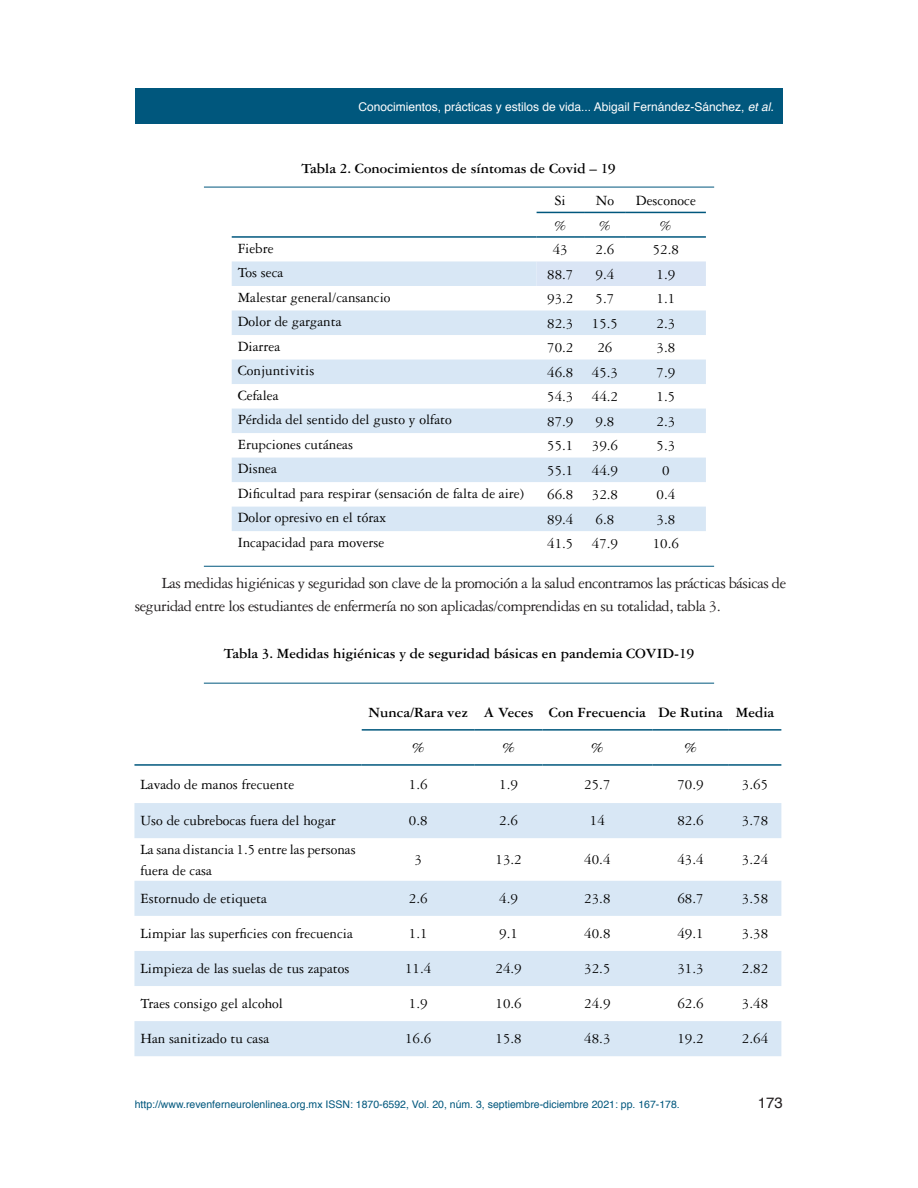
<style>
.page{position:relative;width:918px;height:1188px;background:#fff}
.page>*{position:absolute;margin:0;border:0;box-sizing:border-box;transform-origin:0 0}
.CUERPO_DE_TEXTO{font:16.5px/22.5px "Garamond 3 LT Std";letter-spacing:-.03em;color:#231f20}
.AUTORES{font:15px/21px "Garamond 3 LT Std";color:#000}
.AUTORES-2{font:700 15px "Garamond 3 LT Std";color:#000}
.AUTORES-3{font:italic 700 15px "Garamond 3 LT Std";color:#000}
.t1{font:15px "Helvetica";color:#231f20}
.t2{font:12px "Helvetica";color:#fff}
.t3{font:10.5px "Helvetica";color:#00577d}
.s1{font-style:italic}
</style>
<div class="page">
<div style="left:135px;top:89px;width:648px;height:35px;background:#00577d"></div>
<svg style="left:232px;top:261px;width:474px;height:270px;fill:#d8e7f5"></svg>
<div style="left:537px;top:261px;width:169px;height:25px;background:#dae5f5"></div>
<hr style="left:537px;top:212px;width:47px;height:1px;background:#00577d">
<hr style="left:584px;top:212px;width:42px;height:1px;background:#00577d">
<hr style="left:626px;top:212px;width:80px;height:1px;background:#00577d">
<hr style="left:584px;top:236px;width:42px;height:2px;background:#00577d">
<hr style="left:626px;top:236px;width:80px;height:2px;background:#00577d">
<hr style="left:232px;top:236px;width:305px;height:2px;background:#00577d">
<hr style="left:537px;top:236px;width:47px;height:2px;background:#00577d">
<svg style="left:134px;top:803px;width:647px;height:253px;fill:#d8e7f5"></svg>
<hr style="left:362px;top:729px;width:113px;height:2px;background:#00577d">
<hr style="left:475px;top:729px;width:68px;height:2px;background:#00577d">
<hr style="left:543px;top:729px;width:109px;height:2px;background:#00577d">
<hr style="left:652px;top:729px;width:77px;height:2px;background:#00577d">
<hr style="left:729px;top:729px;width:52px;height:2px;background:#00577d">
<hr style="left:134px;top:764px;width:228px;height:2px;background:#00577d">
<hr style="left:362px;top:764px;width:113px;height:2px;background:#00577d">
<hr style="left:475px;top:764px;width:68px;height:2px;background:#00577d">
<hr style="left:543px;top:764px;width:109px;height:2px;background:#00577d">
<hr style="left:652px;top:764px;width:77px;height:2px;background:#00577d">
<hr style="left:729px;top:764px;width:52px;height:2px;background:#00577d">
<hr style="left:204px;top:187px;width:510px;height:1px;background:#00577d">
<hr style="left:204px;top:566px;width:510px;height:1px;background:#00577d">
<hr style="left:204px;top:683px;width:510px;height:1px;background:#00577d">
<p class="t2" style="left:358px;top:98px;width:417px">Conocimientos, prácticas y estilos de vida... Abigail Fernández-Sánchez, <span class="s1">et al.</span></p>
<p class="AUTORES-2" style="left:302px;top:160px;width:316px">Tabla 2. Conocimientos de síntomas de Covid – 19</p>
<p class="AUTORES" style="left:555px;top:190px;width:12px">Si</p>
<p class="AUTORES" style="left:596px;top:190px;width:20px">No</p>
<p class="AUTORES" style="left:636px;top:190px;width:61px">Desconoce</p>
<p class="AUTORES" style="left:554px;top:215px;width:14px">%</p>
<p class="AUTORES" style="left:599px;top:215px;width:14px">%</p>
<p class="AUTORES" style="left:660px;top:215px;width:14px">%</p>
<p class="AUTORES" style="left:238px;top:238px;width:37px">Fiebre</p>
<p class="AUTORES" style="left:553px;top:239px;width:16px">43</p>
<p class="AUTORES" style="left:596px;top:239px;width:20px">2.6</p>
<p class="AUTORES" style="left:653px;top:239px;width:28px">52.8</p>
<p class="AUTORES" style="left:238px;top:262px;width:47px">Tos seca</p>
<p class="AUTORES" style="left:547px;top:264px;width:28px">88.7</p>
<p class="AUTORES" style="left:596px;top:264px;width:20px">9.4</p>
<p class="AUTORES" style="left:657px;top:264px;width:20px">1.9</p>
<p class="AUTORES" style="left:238px;top:287px;width:154px">Malestar general/cansancio</p>
<p class="AUTORES" style="left:547px;top:288px;width:28px">93.2</p>
<p class="AUTORES" style="left:596px;top:288px;width:20px">5.7</p>
<p class="AUTORES" style="left:657px;top:288px;width:20px">1.1</p>
<p class="AUTORES" style="left:238px;top:311px;width:105px">Dolor de garganta</p>
<p class="AUTORES" style="left:547px;top:313px;width:28px">82.3</p>
<p class="AUTORES" style="left:592px;top:313px;width:28px">15.5</p>
<p class="AUTORES" style="left:657px;top:313px;width:20px">2.3</p>
<p class="AUTORES" style="left:238px;top:336px;width:44px">Diarrea</p>
<p class="AUTORES" style="left:547px;top:337px;width:28px">70.2</p>
<p class="AUTORES" style="left:597px;top:337px;width:16px">26</p>
<p class="AUTORES" style="left:657px;top:337px;width:20px">3.8</p>
<p class="AUTORES" style="left:238px;top:360px;width:78px">Conjuntivitis</p>
<p class="AUTORES" style="left:547px;top:362px;width:28px">46.8</p>
<p class="AUTORES" style="left:592px;top:362px;width:28px">45.3</p>
<p class="AUTORES" style="left:657px;top:362px;width:20px">7.9</p>
<p class="AUTORES" style="left:238px;top:385px;width:42px">Cefalea</p>
<p class="AUTORES" style="left:547px;top:386px;width:28px">54.3</p>
<p class="AUTORES" style="left:592px;top:386px;width:28px">44.2</p>
<p class="AUTORES" style="left:657px;top:386px;width:20px">1.5</p>
<p class="AUTORES" style="left:238px;top:409px;width:216px">Pérdida del sentido del gusto y olfato</p>
<p class="AUTORES" style="left:547px;top:411px;width:28px">87.9</p>
<p class="AUTORES" style="left:596px;top:411px;width:20px">9.8</p>
<p class="AUTORES" style="left:657px;top:411px;width:20px">2.3</p>
<p class="AUTORES" style="left:238px;top:434px;width:117px">Erupciones cutáneas</p>
<p class="AUTORES" style="left:547px;top:435px;width:28px">55.1</p>
<p class="AUTORES" style="left:592px;top:435px;width:28px">39.6</p>
<p class="AUTORES" style="left:657px;top:435px;width:20px">5.3</p>
<p class="AUTORES" style="left:238px;top:458px;width:41px">Disnea</p>
<p class="AUTORES" style="left:547px;top:460px;width:28px">55.1</p>
<p class="AUTORES" style="left:592px;top:460px;width:28px">44.9</p>
<p class="AUTORES" style="left:662px;top:460px;width:9px">0</p>
<p class="AUTORES" style="left:238px;top:483px;width:288px">Dificultad para respirar (sensación de falta de aire)</p>
<p class="AUTORES" style="left:547px;top:484px;width:28px">66.8</p>
<p class="AUTORES" style="left:592px;top:484px;width:28px">32.8</p>
<p class="AUTORES" style="left:657px;top:484px;width:20px">0.4</p>
<p class="AUTORES" style="left:238px;top:507px;width:150px">Dolor opresivo en el tórax</p>
<p class="AUTORES" style="left:547px;top:509px;width:28px">89.4</p>
<p class="AUTORES" style="left:596px;top:509px;width:20px">6.8</p>
<p class="AUTORES" style="left:657px;top:509px;width:20px">3.8</p>
<p class="AUTORES" style="left:238px;top:532px;width:148px">Incapacidad para moverse</p>
<p class="AUTORES" style="left:547px;top:533px;width:28px">41.5</p>
<p class="AUTORES" style="left:592px;top:533px;width:28px">47.9</p>
<p class="AUTORES" style="left:653px;top:533px;width:28px">10.6</p>
<p class="CUERPO_DE_TEXTO" style="left:135px;top:572px;width:653px;text-indent:27px">Las medidas higiénicas y seguridad son clave de la promoción a la salud encontramos las prácticas básicas de seguridad entre los estudiantes de enfermería no son aplicadas/comprendidas en su totalidad, tabla 3.</p>
<p class="AUTORES-2" style="left:224px;top:645px;width:472px">Tabla 3. Medidas higiénicas y de seguridad básicas en pandemia COVID-19</p>
<p class="AUTORES-2" style="left:368px;top:704px;width:101px">Nunca/Rara vez</p>
<p class="AUTORES-2" style="left:484px;top:704px;width:52px">A Veces</p>
<p class="AUTORES-2" style="left:549px;top:704px;width:99px">Con Frecuencia</p>
<p class="AUTORES-2" style="left:658px;top:704px;width:66px">De Rutina</p>
<p class="AUTORES-2" style="left:736px;top:704px;width:40px">Media</p>
<p class="AUTORES-3" style="left:412px;top:739px;width:14px">%</p>
<p class="AUTORES-3" style="left:502px;top:739px;width:14px">%</p>
<p class="AUTORES-3" style="left:591px;top:739px;width:14px">%</p>
<p class="AUTORES-3" style="left:684px;top:739px;width:14px">%</p>
<p class="AUTORES" style="left:140px;top:774px;width:155px">Lavado de manos frecuente</p>
<p class="AUTORES" style="left:409px;top:774px;width:20px">1.6</p>
<p class="AUTORES" style="left:499px;top:774px;width:20px">1.9</p>
<p class="AUTORES" style="left:584px;top:774px;width:28px">25.7</p>
<p class="AUTORES" style="left:677px;top:774px;width:28px">70.9</p>
<p class="AUTORES" style="left:742px;top:774px;width:28px">3.65</p>
<p class="AUTORES" style="left:140px;top:810px;width:197px">Uso de cubrebocas fuera del hogar</p>
<p class="AUTORES" style="left:409px;top:810px;width:20px">0.8</p>
<p class="AUTORES" style="left:499px;top:810px;width:20px">2.6</p>
<p class="AUTORES" style="left:590px;top:810px;width:16px">14</p>
<p class="AUTORES" style="left:677px;top:810px;width:28px">82.6</p>
<p class="AUTORES" style="left:742px;top:810px;width:28px">3.78</p>
<p class="AUTORES" style="left:140px;top:839px;width:217px">La sana distancia 1.5 entre las personas fuera de casa</p>
<p class="AUTORES" style="left:415px;top:849px;width:9px">3</p>
<p class="AUTORES" style="left:496px;top:849px;width:28px">13.2</p>
<p class="AUTORES" style="left:584px;top:849px;width:28px">40.4</p>
<p class="AUTORES" style="left:677px;top:849px;width:28px">43.4</p>
<p class="AUTORES" style="left:742px;top:849px;width:28px">3.24</p>
<p class="AUTORES" style="left:140px;top:888px;width:128px">Estornudo de etiqueta</p>
<p class="AUTORES" style="left:409px;top:888px;width:20px">2.6</p>
<p class="AUTORES" style="left:499px;top:888px;width:20px">4.9</p>
<p class="AUTORES" style="left:584px;top:888px;width:28px">23.8</p>
<p class="AUTORES" style="left:677px;top:888px;width:28px">68.7</p>
<p class="AUTORES" style="left:742px;top:888px;width:28px">3.58</p>
<p class="AUTORES" style="left:140px;top:923px;width:214px">Limpiar las superficies con frecuencia</p>
<p class="AUTORES" style="left:409px;top:923px;width:20px">1.1</p>
<p class="AUTORES" style="left:499px;top:923px;width:20px">9.1</p>
<p class="AUTORES" style="left:584px;top:923px;width:28px">40.8</p>
<p class="AUTORES" style="left:677px;top:923px;width:28px">49.1</p>
<p class="AUTORES" style="left:742px;top:923px;width:28px">3.38</p>
<p class="AUTORES" style="left:140px;top:958px;width:211px">Limpieza de las suelas de tus zapatos</p>
<p class="AUTORES" style="left:405px;top:958px;width:28px">11.4</p>
<p class="AUTORES" style="left:496px;top:958px;width:28px">24.9</p>
<p class="AUTORES" style="left:584px;top:958px;width:28px">32.5</p>
<p class="AUTORES" style="left:677px;top:958px;width:28px">31.3</p>
<p class="AUTORES" style="left:742px;top:958px;width:28px">2.82</p>
<p class="AUTORES" style="left:140px;top:993px;width:144px">Traes consigo gel alcohol</p>
<p class="AUTORES" style="left:409px;top:993px;width:20px">1.9</p>
<p class="AUTORES" style="left:496px;top:993px;width:28px">10.6</p>
<p class="AUTORES" style="left:584px;top:993px;width:28px">24.9</p>
<p class="AUTORES" style="left:677px;top:993px;width:28px">62.6</p>
<p class="AUTORES" style="left:742px;top:993px;width:28px">3.48</p>
<p class="AUTORES" style="left:140px;top:1029px;width:130px">Han sanitizado tu casa</p>
<p class="AUTORES" style="left:405px;top:1029px;width:28px">16.6</p>
<p class="AUTORES" style="left:496px;top:1029px;width:28px">15.8</p>
<p class="AUTORES" style="left:584px;top:1029px;width:28px">48.3</p>
<p class="AUTORES" style="left:677px;top:1029px;width:28px">19.2</p>
<p class="AUTORES" style="left:742px;top:1029px;width:28px">2.64</p>
<p class="t3" style="left:135px;top:1096px;width:547px">http://www.revenferneurolenlinea.org.mx ISSN: 1870-6592, Vol. 20, núm. 3, septiembre-diciembre 2021: pp. 167-178.</p>
<p class="t1" style="left:758px;top:1091px;width:27px">173</p>
</div>
